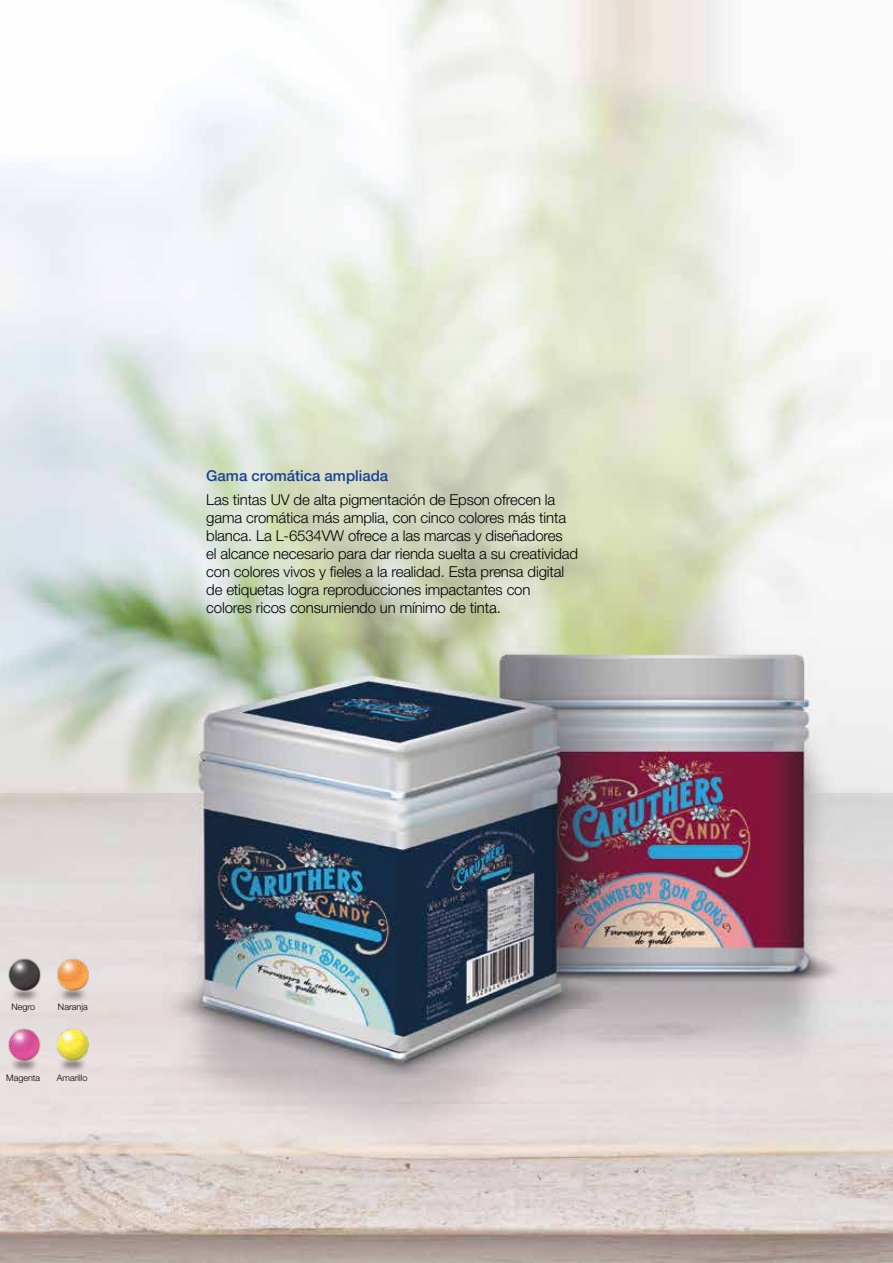
<style>
.page{position:relative;width:893px;height:1263px;background:#fff}
.page>*{position:absolute;margin:0;border:0;box-sizing:border-box;transform-origin:0 0}
.t1{font:300 15px/18px "Helvetica Neue LT Pro";letter-spacing:-.01em;color:#000}
.t2{font:500 15px "Helvetica Neue LT Pro";color:#164194}
.t3{font:300 9px "Helvetica Neue LT Pro";color:#000}
</style>
<div class="page">
<img style="left:0;top:0;width:893px;height:1263px">
<img style="left:0;top:953px;width:89px;height:48px">
<img style="left:0;top:1023px;width:103px;height:48px">
<p class="t2" style="left:206px;top:467px;width:184px">Gama cromática ampliada</p>
<p class="t1" style="left:206px;top:491px;width:373px">Las tintas UV de alta pigmentación de Epson ofrecen la gama cromática más amplia, con cinco colores más tinta blanca. La L-6534VW ofrece a las marcas y diseñadores<br>el alcance necesario para dar rienda suelta a su creatividad con colores vivos y fieles a la realidad. Esta prensa digital de etiquetas logra reproducciones impactantes con colores ricos consumiendo un mínimo de tinta.</p>
<p class="t3" style="left:11px;top:1001px;width:25px">Negro</p>
<p class="t3" style="left:58px;top:1001px;width:31px">Naranja</p>
<p class="t3" style="left:6px;top:1072px;width:36px">Magenta</p>
<p class="t3" style="left:57px;top:1072px;width:32px">Amarillo</p>
</div>
